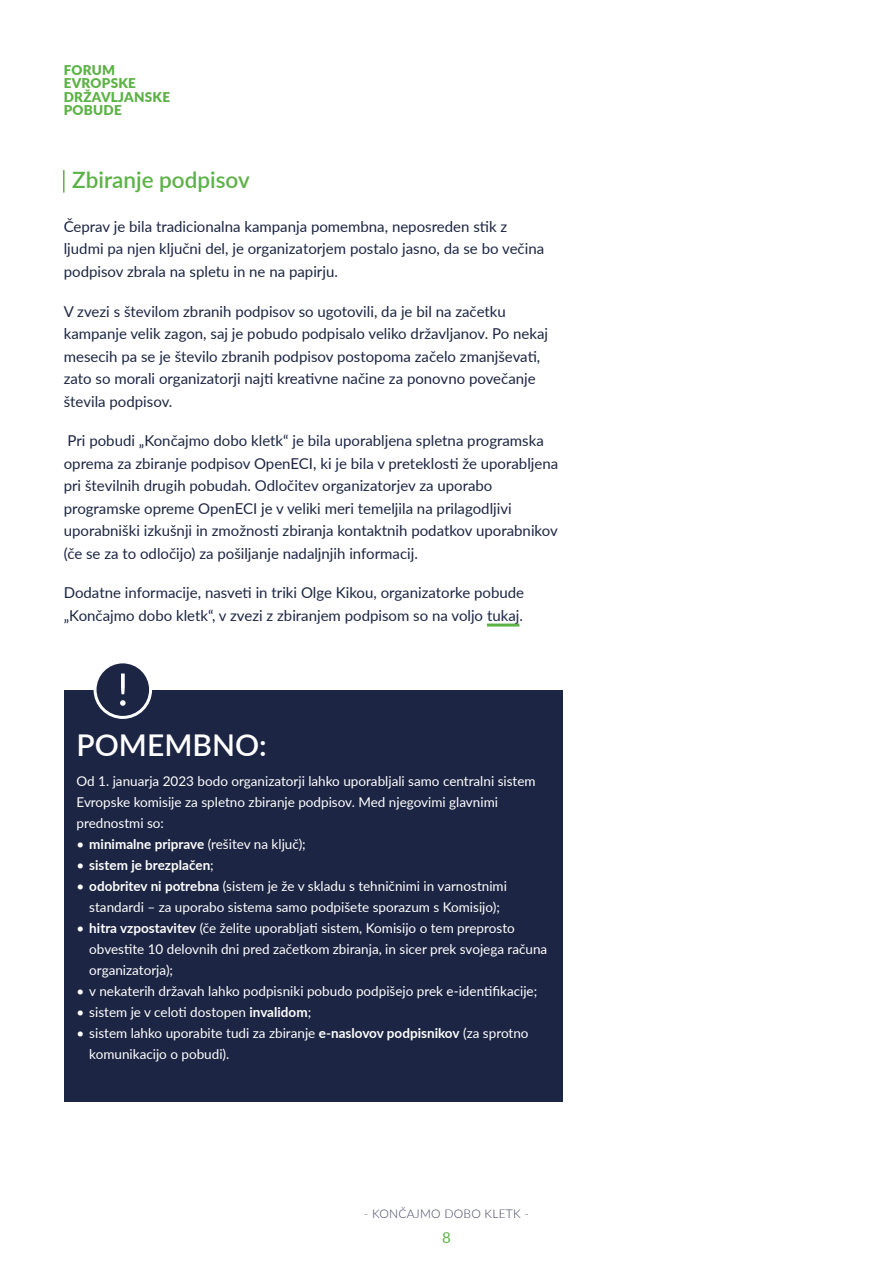
<style>
.page{position:relative;width:893px;height:1263px;background:#fff}
.page>*{position:absolute;margin:0;border:0;box-sizing:border-box;transform-origin:0 0}
.t1{font:600 30px "Lato";color:#fff}
.t2{font:600 22.5px "Lato";color:#5cb246}
.t3{font:15px/22.5px "Lato";color:#1c2543}
.t4{font:15px "Lato";color:#5cb246}
.t5{font:13.5px/21px "Lato";color:#fff}
.t6{font:900 13.5px/13.5px "Lato";letter-spacing:.02em;color:#5cb246}
.t7{font:700 13.5px "Lato";color:#fff}
.t8{font:300 12px "Lato";letter-spacing:.02em;color:#3c3e5c}
.s1{font-weight:700}
.s2{font-weight:400}
</style>
<div class="page">
<hr style="left:63px;top:170px;width:2px;height:23px;background:#5cb246">
<hr style="left:487px;top:623px;width:32px;height:3px;background:#5cb246">
<div style="left:64px;top:690px;width:499px;height:411px;background:#1c2543"></div>
<div style="left:95px;top:662px;width:56px;height:55px;background:#1c2543;border-radius:50%"></div>
<div style="left:94px;top:660px;width:58px;height:59px;border:3px solid #fff;border-radius:50%"></div>
<svg style="left:120px;top:673px;width:6px;height:33px"></svg>
<p class="t6" style="left:64px;top:62px;width:108px">FORUM<br>EVROPSKE<br>DRŽAVLJANSKE<br>POBUDE</p>
<h2 class="t2" style="left:72px;top:164px;width:179px">Zbiranje podpisov</h2>
<p class="t3" style="left:64px;top:215px;width:482px">Čeprav je bila tradicionalna kampanja pomembna, neposreden stik z ljudmi pa njen ključni del, je organizatorjem postalo jasno, da se bo večina podpisov zbrala na spletu in ne na papirju.</p>
<p class="t3" style="left:64px;top:299px;width:486px">V zvezi s številom zbranih podpisov so ugotovili, da je bil na začetku kampanje velik zagon, saj je pobudo podpisalo veliko državljanov. Po nekaj mesecih pa se je število zbranih podpisov postopoma začelo zmanjševati, zato so morali organizatorji najti kreativne načine za ponovno povečanje števila podpisov.</p>
<p class="t3" style="left:64px;top:429px;width:496px">Pri pobudi „Končajmo dobo kletk“ je bila uporabljena spletna programska oprema za zbiranje podpisov OpenECI, ki je bila v preteklosti že uporabljena pri številnih drugih pobudah. Odločitev organizatorjev za uporabo programske opreme OpenECI je v veliki meri temeljila na prilagodljivi uporabniški izkušnji in zmožnosti zbiranja kontaktnih podatkov uporabnikov (če se za to odločijo) za pošiljanje nadaljnjih informacij.</p>
<p class="t3" style="left:64px;top:581px;width:462px">Dodatne informacije, nasveti in triki Olge Kikou, organizatorke pobude „Končajmo dobo kletk“, v zvezi z zbiranjem podpisom so na voljo tukaj.</p>
<h1 class="t1" style="left:77px;top:724px;width:192px">POMEMBNO:</h1>
<p class="t5" style="left:77px;top:770px;width:461px">Od 1. januarja 2023 bodo organizatorji lahko uporabljali samo centralni sistem<br>Evropske komisije za spletno zbiranje podpisov. Med njegovimi glavnimi prednostmi so:</p>
<p class="t5" style="left:77px;top:833px;width:231px">• <span class="s1">minimalne priprave</span> (rešitev na ključ);</p>
<p class="t7" style="left:77px;top:855px;width:139px"><span class="s2">•</span> sistem je brezplačen<span class="s2">;</span></p>
<p class="t5" style="left:77px;top:875px;width:432px;text-align:center">• <span class="s1">odobritev ni potrebna</span> (sistem je že v skladu s tehničnimi in varnostnimi standardi – za uporabo sistema samo podpišete sporazum s Komisijo);</p>
<p class="t5" style="left:89px;top:917px;width:459px;text-indent:-13px">• <span class="s1">hitra vzpostavitev</span> (če želite uporabljati sistem, Komisijo o tem preprosto obvestite 10 delovnih dni pred začetkom zbiranja, in sicer prek svojega računa organizatorja);</p>
<p class="t5" style="left:77px;top:980px;width:462px">• v nekaterih državah lahko podpisniki pobudo podpišejo prek e-identifikacije;</p>
<p class="t5" style="left:77px;top:1001px;width:236px">• sistem je v celoti dostopen <span class="s1">invalidom</span>;</p>
<p class="t5" style="left:89px;top:1022px;width:441px;text-indent:-13px">• sistem lahko uporabite tudi za zbiranje <span class="s1">e-naslovov podpisnikov</span> (za sprotno komunikacijo o pobudi).</p>
<p class="t8" style="left:364px;top:1206px;width:166px">- KONČAJMO DOBO KLETK -</p>
<p class="t4" style="left:442px;top:1227px;width:10px">8</p>
</div>
